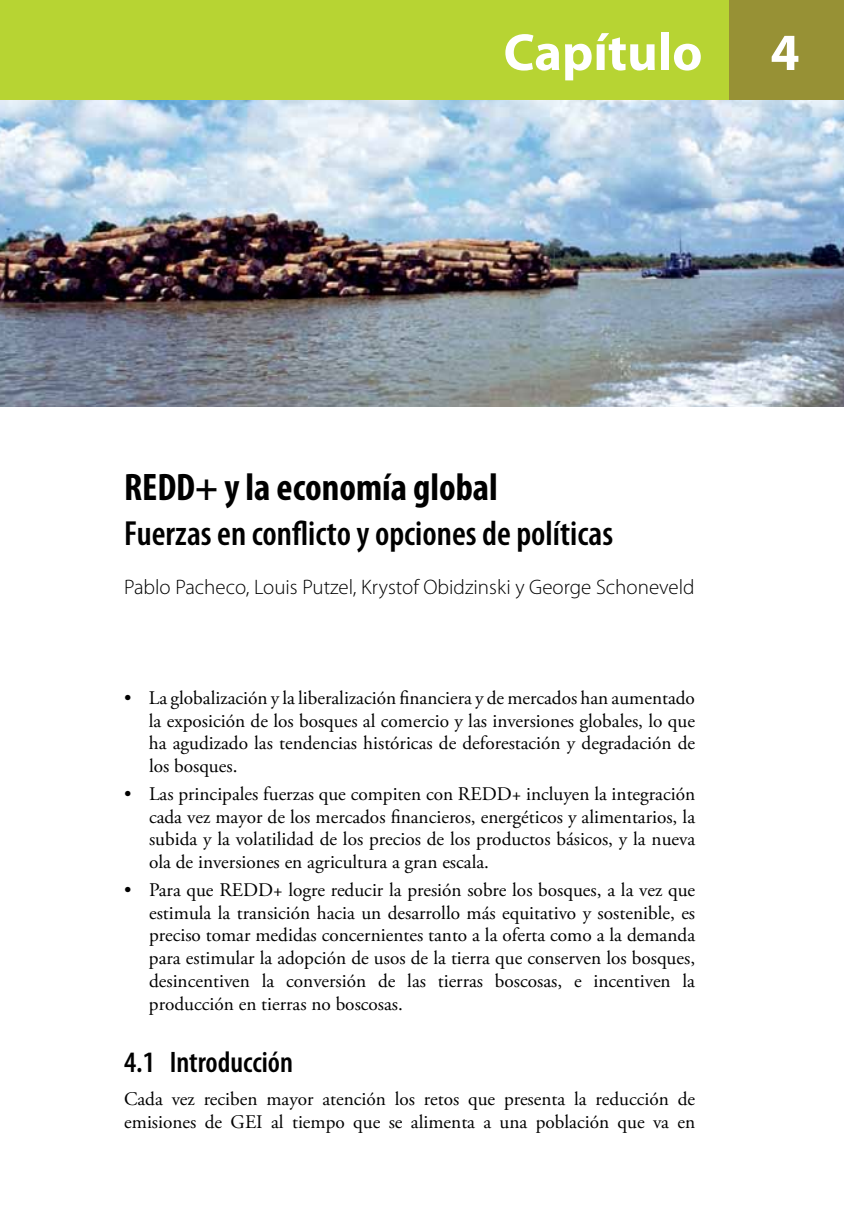
<style>
.page{position:relative;width:844px;height:1216px;background:#fff}
.page>*{position:absolute;margin:0;border:0;box-sizing:border-box;transform-origin:0 0}
.t1{font:700 52.5px "Myriad Pro";color:#fff}
.t2{font:700 condensed 38.5px "Myriad Pro";color:#000}
.t3{font:600 condensed 35px "Myriad Pro";color:#000}
.t4{font:600 condensed 29.75px "Myriad Pro";color:#000}
.t5{font:300 21px "Myriad Pro";color:#000}
.t6{font:19.25px/22.8px "Adobe Garamond Pro";color:#000;text-align:justify}
</style>
<div class="page">
<img style="left:0;top:99px;width:843px;height:308px">
<div style="left:0;top:0;width:843px;height:99px;background:#b7d433"></div>
<div style="left:729px;top:0;width:114px;height:99px;background:#979135"></div>
<h1 class="t1" style="left:503px;top:18px;width:200px">Capítulo</h1>
<h1 class="t1" style="left:770px;top:18px;width:31px">4</h1>
<h2 class="t2" style="left:124px;top:463px;width:375px">REDD+ y la economía global</h2>
<h3 class="t3" style="left:124px;top:512px;width:490px">Fuerzas en conflicto y opciones de políticas</h3>
<p class="t5" style="left:124px;top:574px;width:572px">Pablo Pacheco, Louis Putzel, Krystof Obidzinski y George Schoneveld</p>
<p class="t6" style="left:149px;top:687px;width:547px;text-indent:-25px">• La globalización y la liberalización financiera y de mercados han aumentado la exposición de los bosques al comercio y las inversiones globales, lo que ha agudizado las tendencias históricas de deforestación y degradación de los bosques.</p>
<p class="t6" style="left:149px;top:783px;width:547px;text-indent:-25px">• Las principales fuerzas que compiten con REDD+ incluyen la integración cada vez mayor de los mercados financieros, energéticos y alimentarios, la subida y la volatilidad de los precios de los productos básicos, y la nueva ola de inversiones en agricultura a gran escala.</p>
<p class="t6" style="left:149px;top:879px;width:547px;text-indent:-25px">• Para que REDD+ logre reducir la presión sobre los bosques, a la vez que estimula la transición hacia un desarrollo más equitativo y sostenible, es preciso tomar medidas concernientes tanto a la oferta como a la demanda para estimular la adopción de usos de la tierra que conserven los bosques, desincentiven la conversión de las tierras boscosas, e incentiven la producción en tierras no boscosas.</p>
<h3 class="t4" style="left:124px;top:1043px;width:170px">4.1 Introducción</h3>
<p class="t6" style="left:124px;top:1087px;width:572px">Cada vez reciben mayor atención los retos que presenta la reducción de emisiones de GEI al tiempo que se alimenta a una población que va en</p>
</div>
